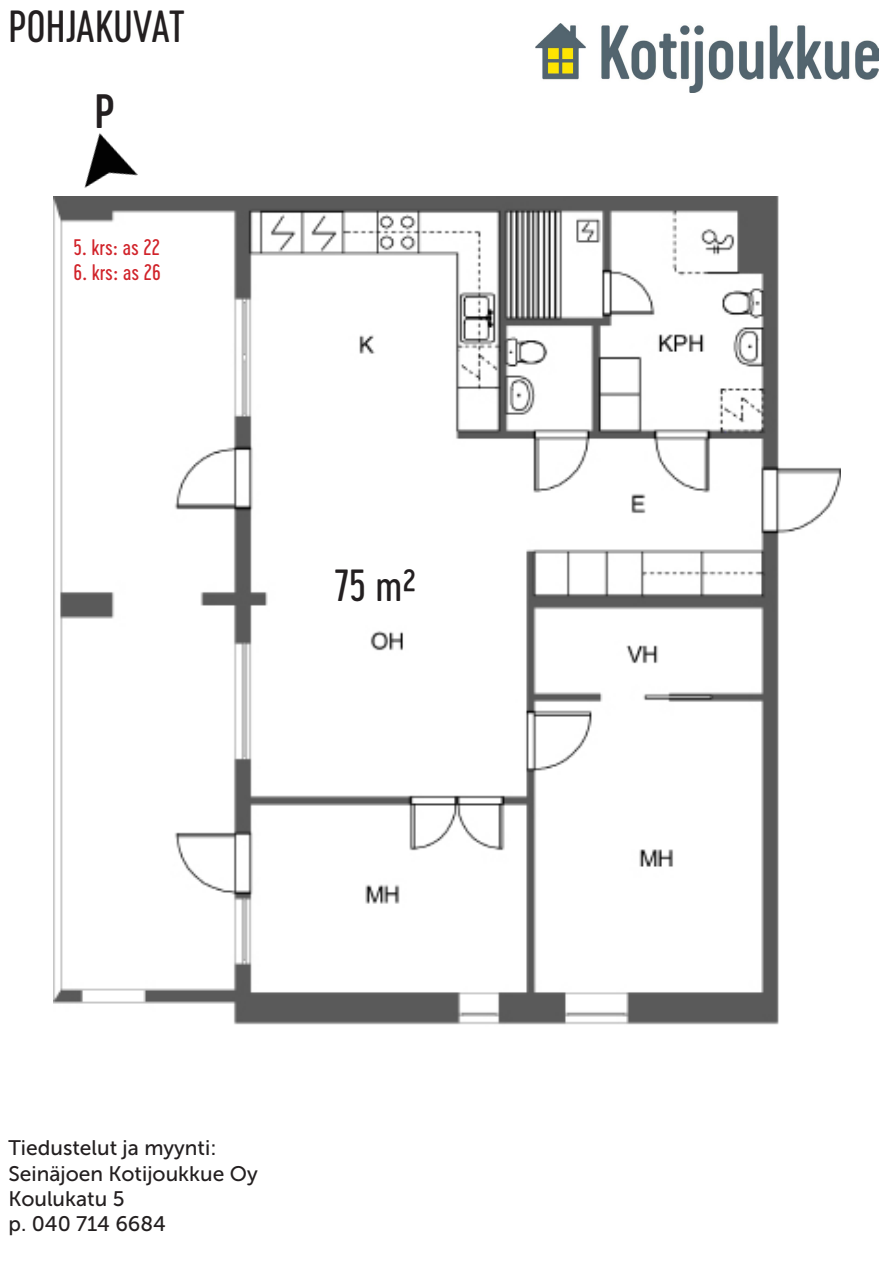
<style>
.page{position:relative;width:893px;height:1263px;background:#fff}
.page>*{position:absolute;margin:0;border:0;box-sizing:border-box;transform-origin:0 0}
.t1{font:45px "Cervo Neue Medium Neue";color:#231f20}
.t2{font:42px "Cervo Neue Regular Neue";color:#231f20}
.t3{font:21px "Museo Sans 500";color:#231f20}
.t4{font:21px "Cervo Neue Regular Neue";color:#d1232a}
</style>
<div class="page">
<img style="left:536px;top:24px;width:342px;height:69px">
<img style="left:53px;top:197px;width:787px;height:828px">
<img style="left:84px;top:133px;width:54px;height:55px">
<p class="t2" style="left:9px;top:-1px;width:178px">POHJAKUVAT</p>
<p class="t1" style="left:94px;top:82px;width:22px">P</p>
<p class="t4" style="left:73px;top:233px;width:88px">5. krs: as 22</p>
<p class="t4" style="left:73px;top:259px;width:89px">6. krs: as 26</p>
<p class="t2" style="left:335px;top:558px;width:83px">75 m²</p>
<p class="t3" style="left:9px;top:1137px;width:209px">Tiedustelut ja myynti:</p>
<p class="t3" style="left:9px;top:1162px;width:251px">Seinäjoen Kotijoukkue Oy</p>
<p class="t3" style="left:9px;top:1187px;width:118px">Koulukatu 5</p>
<p class="t3" style="left:9px;top:1212px;width:159px">p. 040 714 6684</p>
</div>
